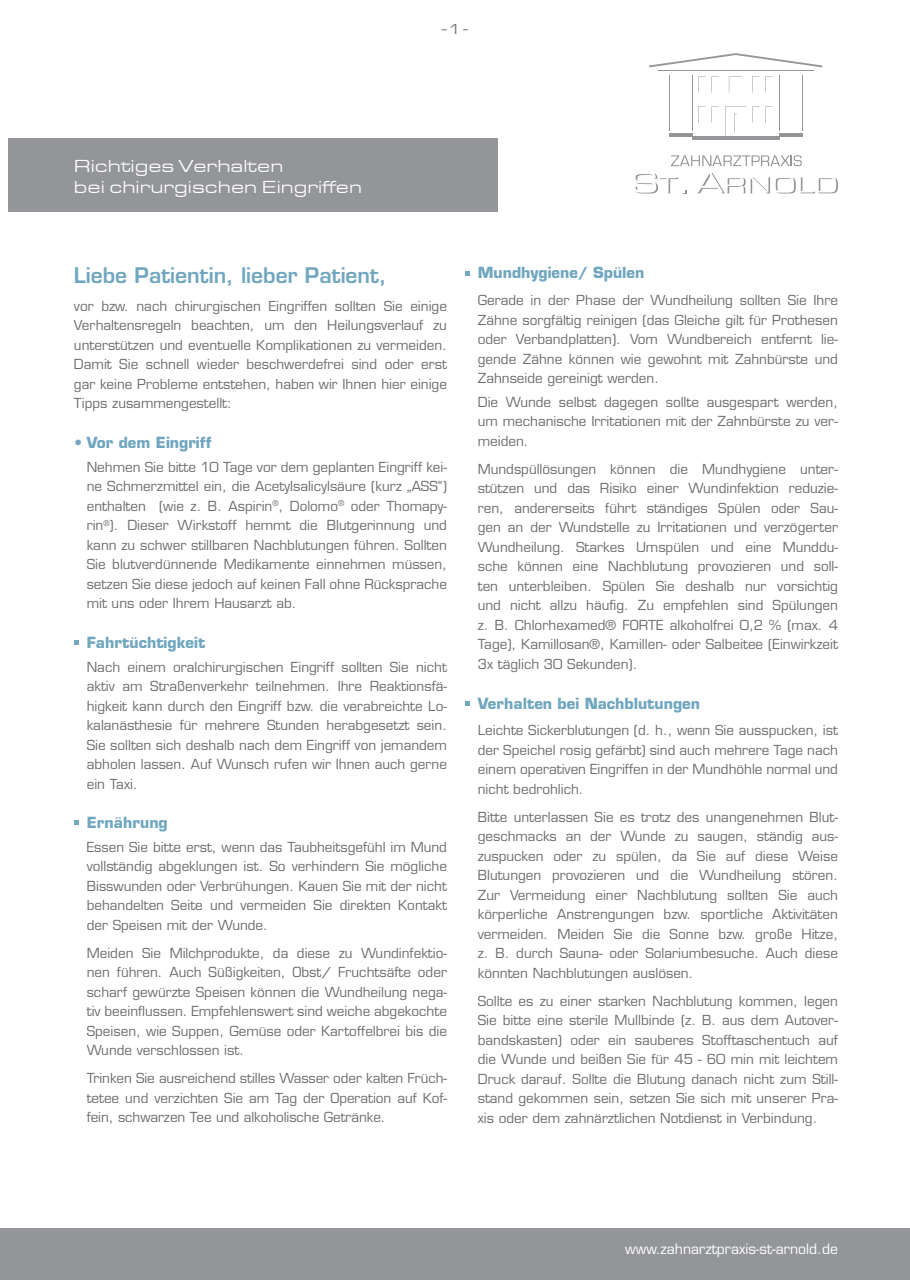
<style>
.page{position:relative;width:910px;height:1280px;background:#fff}
.page>*{position:absolute;margin:0;border:0;box-sizing:border-box;transform-origin:0 0}
.t1{font:600 21px "Eurostile LT Std";color:#70a6bf}
.t2{font:18px/21.6px "Eurostile Extended";color:#fff}
.t3{font:700 15px "Eurostile LT Std";color:#70a6bf}
.t4{font:15px "Eurostile Extended";color:#6c6d70}
.t5{font:13.95px "Eurostile LT Std";color:#fff}
.t6{font:13.5px/19.5px "Eurostile LT Std";color:#6c6d70;text-align:justify}
</style>
<div class="page">
<svg style="left:649px;top:53px;width:173px;height:14px"></svg>
<hr style="left:669px;top:134px;width:23px;height:3px;background:#939598">
<hr style="left:669px;top:75px;width:1px;height:55px;background:#939598">
<hr style="left:692px;top:75px;width:1px;height:55px;background:#939598">
<hr style="left:779px;top:75px;width:1px;height:55px;background:#939598">
<hr style="left:802px;top:75px;width:1px;height:55px;background:#939598">
<hr style="left:779px;top:134px;width:23px;height:3px;background:#939598">
<hr style="left:692px;top:137px;width:87px;height:3px;background:#939598">
<svg style="left:711px;top:76px;width:8px;height:17px"></svg>
<svg style="left:729px;top:76px;width:13px;height:17px"></svg>
<svg style="left:752px;top:76px;width:7px;height:17px"></svg>
<svg style="left:765px;top:76px;width:8px;height:17px"></svg>
<svg style="left:752px;top:107px;width:1px;height:16px"></svg>
<svg style="left:765px;top:107px;width:1px;height:16px"></svg>
<svg style="left:698px;top:107px;width:1px;height:16px"></svg>
<svg style="left:711px;top:107px;width:1px;height:16px"></svg>
<hr style="left:725px;top:107px;width:1px;height:30px;background:#939598">
<svg style="left:734px;top:114px;width:3px;height:19px"></svg>
<hr style="left:658px;top:70px;width:155px;height:1px;background:#939598">
<svg style="left:671px;top:155px;width:131px;height:11px"></svg>
<svg style="left:635px;top:173px;width:51px;height:21px"></svg>
<svg style="left:697px;top:173px;width:141px;height:21px"></svg>
<svg style="left:698px;top:76px;width:7px;height:17px"></svg>
<div style="left:9px;top:138px;width:488px;height:73px;background:#939598"></div>
<svg style="left:74px;top:640px;width:4px;height:5px"></svg>
<svg style="left:74px;top:821px;width:4px;height:4px"></svg>
<svg style="left:465px;top:271px;width:4px;height:4px"></svg>
<svg style="left:465px;top:701px;width:4px;height:4px"></svg>
<div style="left:0;top:1229px;width:910px;height:51px;background:#939598"></div>
<p class="t4" style="left:442px;top:21px;width:28px">-1-</p>
<h2 class="t2" style="left:74px;top:155px;width:290px">Richtiges Verhalten<br>bei chirurgischen Eingriffen</h2>
<h1 class="t1" style="left:74px;top:262px;width:314px">Liebe Patientin, lieber Patient,</h1>
<p class="t6" style="left:74px;top:296px;width:374px">vor bzw. nach chirurgischen Eingriffen sollten Sie einige Verhaltensregeln beachten, um den Heilungsverlauf zu unterstützen und eventuelle Komplikationen zu vermeiden.<br>Damit Sie schnell wieder beschwerdefrei sind oder erst gar keine Probleme entstehen, haben wir Ihnen hier einige Tipps zusammengestellt:</p>
<p class="t3" style="left:74px;top:433px;width:139px">• Vor dem Eingriff</p>
<p class="t6" style="left:87px;top:457px;width:362px">Nehmen Sie bitte 10 Tage vor dem geplanten Eingriff kei&shy;ne Schmerzmittel ein, die Acetylsalicylsäure (kurz „ASS“) enthalten (wie z. B. Aspirin<sup>®</sup>, Dolomo<sup>®</sup> oder Thomapy&shy;rin<sup>®</sup>). Dieser Wirkstoff hemmt die Blutgerinnung und kann zu schwer stillbaren Nachblutungen führen. Sollten Sie blutverdünnende Medikamente einnehmen müssen, setzen Sie diese jedoch auf keinen Fall ohne Rücksprache mit uns oder Ihrem Hausarzt ab.</p>
<p class="t3" style="left:87px;top:633px;width:120px">Fahrtüchtigkeit</p>
<p class="t6" style="left:87px;top:657px;width:362px">Nach einem oralchirurgischen Eingriff sollten Sie nicht aktiv am Straßenverkehr teilnehmen. Ihre Reaktionsfä&shy;higkeit kann durch den Eingriff bzw. die verabreichte Lo&shy;kalanästhesie für mehrere Stunden herabgesetzt sein.<br>Sie sollten sich deshalb nach dem Eingriff von jemandem abholen lassen. Auf Wunsch rufen wir Ihnen auch gerne ein Taxi.</p>
<p class="t3" style="left:87px;top:813px;width:83px">Ernährung</p>
<p class="t6" style="left:87px;top:837px;width:362px">Essen Sie bitte erst, wenn das Taubheitsgefühl im Mund vollständig abgeklungen ist. So verhindern Sie mögliche Bisswunden oder Verbrühungen. Kauen Sie mit der nicht behandelten Seite und vermeiden Sie direkten Kontakt der Speisen mit der Wunde.</p>
<p class="t6" style="left:87px;top:943px;width:362px">Meiden Sie Milchprodukte, da diese zu Wundinfektio&shy;nen führen. Auch Süßigkeiten, Obst/ Fruchtsäfte oder scharf gewürzte Speisen können die Wundheilung nega&shy;tiv beeinflussen. Empfehlenswert sind weiche abgekochte Speisen, wie Suppen, Gemüse oder Kartoffelbrei bis die Wunde verschlossen ist.</p>
<p class="t6" style="left:87px;top:1069px;width:362px">Trinken Sie ausreichend stilles Wasser oder kalten Früch&shy;tetee und verzichten Sie am Tag der Operation auf Kof&shy;fein, schwarzen Tee und alkoholische Getränke.</p>
<p class="t3" style="left:478px;top:264px;width:168px">Mundhygiene/ Spülen</p>
<p class="t6" style="left:478px;top:291px;width:362px">Gerade in der Phase der Wundheilung sollten Sie Ihre Zähne sorgfältig reinigen (das Gleiche gilt für Prothesen oder Verbandplatten). Vom Wundbereich entfernt lie&shy;gende Zähne können wie gewohnt mit Zahnbürste und Zahnseide gereinigt werden.</p>
<p class="t6" style="left:478px;top:392px;width:362px">Die Wunde selbst dagegen sollte ausgespart werden, um mechanische Irritationen mit der Zahnbürste zu ver&shy;meiden.</p>
<p class="t6" style="left:478px;top:459px;width:362px">Mundspüllösungen können die Mundhygiene unter&shy;stützen und das Risiko einer Wundinfektion reduzie&shy;ren, andererseits führt ständiges Spülen oder Sau&shy;gen an der Wundstelle zu Irritationen und verzögerter Wundheilung. Starkes Umspülen und eine Munddu&shy;sche können eine Nachblutung provozieren und soll&shy;ten unterbleiben. Spülen Sie deshalb nur vorsichtig und nicht allzu häufig. Zu empfehlen sind Spülungen z. B. Chlorhexamed® FORTE alkoholfrei 0,2 % (max. 4<br>Tage), Kamillosan®, Kamillen- oder Salbeitee (Einwirkzeit 3x täglich 30 Sekunden).</p>
<p class="t3" style="left:478px;top:694px;width:224px">Verhalten bei Nachblutungen</p>
<p class="t6" style="left:478px;top:721px;width:362px">Leichte Sickerblutungen (d. h., wenn Sie ausspucken, ist der Speichel rosig gefärbt) sind auch mehrere Tage nach einem operativen Eingriffen in der Mundhöhle normal und nicht bedrohlich.</p>
<p class="t6" style="left:478px;top:807px;width:362px">Bitte unterlassen Sie es trotz des unangenehmen Blut&shy;geschmacks an der Wunde zu saugen, ständig aus&shy;zuspucken oder zu spülen, da Sie auf diese Weise Blutungen provozieren und die Wundheilung stören.<br>Zur Vermeidung einer Nachblutung sollten Sie auch körperliche Anstrengungen bzw. sportliche Aktivitäten vermeiden. Meiden Sie die Sonne bzw. große Hitze, z. B. durch Sauna- oder Solariumbesuche. Auch diese könnten Nachblutungen auslösen.</p>
<p class="t6" style="left:478px;top:991px;width:362px">Sollte es zu einer starken Nachblutung kommen, legen Sie bitte eine sterile Mullbinde (z. B. aus dem Autover&shy;bandskasten) oder ein sauberes Stofftaschentuch auf die Wunde und beißen Sie für 45 - 60 min mit leichtem Druck darauf. Sollte die Blutung danach nicht zum Still&shy;stand gekommen sein, setzen Sie sich mit unserer Pra&shy;xis oder dem zahnärztlichen Notdienst in Verbindung.</p>
<p class="t5" style="left:625px;top:1241px;width:214px">www.zahnarztpraxis-st-arnold.de</p>
</div>
